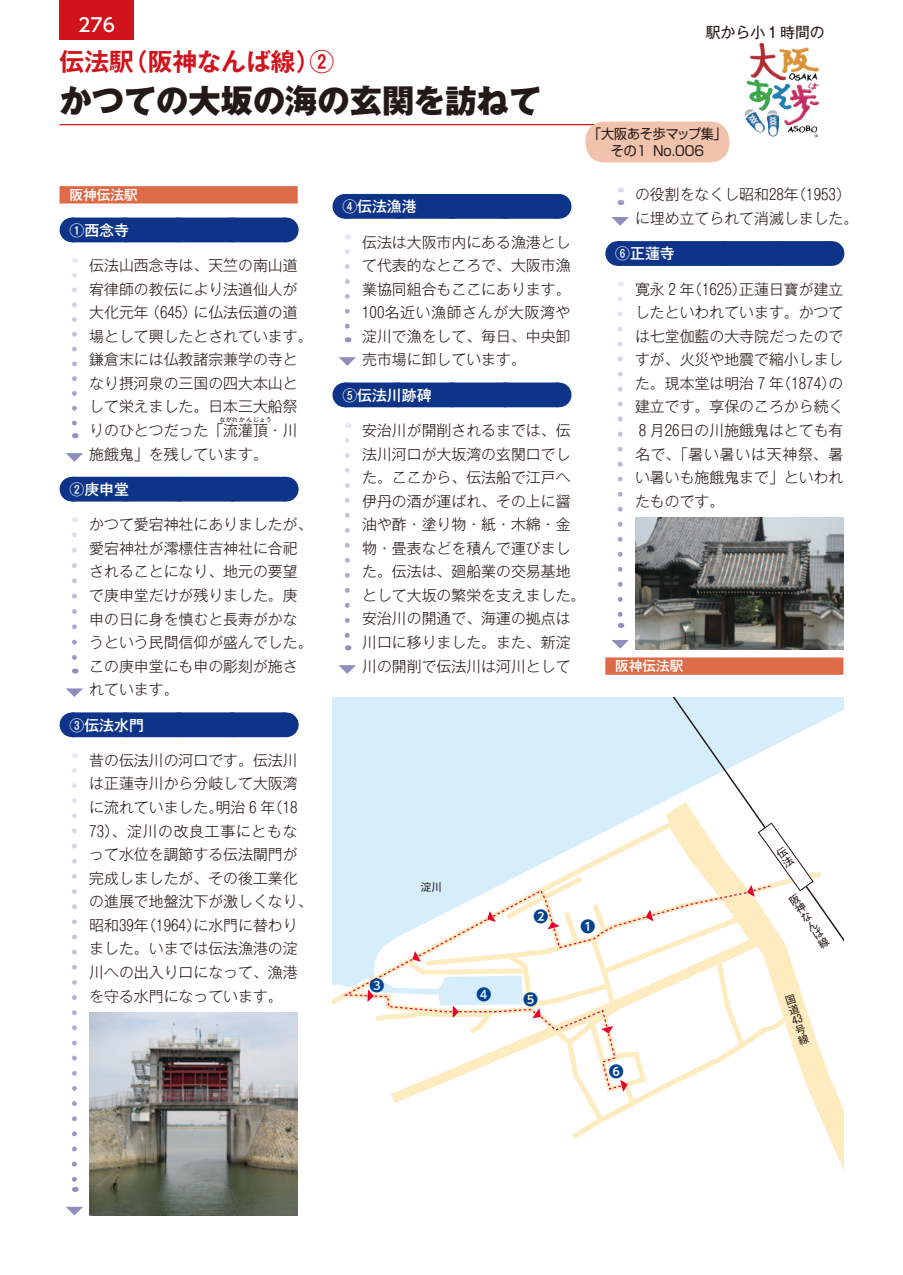
<style>
.page{position:relative;width:903px;height:1275px;background:#fff}
.page>*{position:absolute;margin:0;border:0;box-sizing:border-box;transform-origin:0 0}
.t1{font:800 32.2px "Gothic MB101 Pr 6";color:#231916}
.t2{font:700 24.85px "Gothic MB101 Pr 6 De";color:#d1131c}
.t3{font:500 18.55px "UD Shin Go Pro";color:#fff}
.t4{font:300 14.88px/23.6px "Gothic MB101 Pr 5";color:#231916}
.t5{font:300 14.88px/23.6px "Gothic MB101 Pr 6";color:#231916;text-align:justify}
.t6{font:500 14.88px "Gothic MB101 Pr 6";color:#fff}
.t7{font:14.88px "Gothic MB101 Pr 6";color:#231916}
.t8{font:700 14.88px "UD Shin Go NT Pro De";color:#004290}
.t9{font:13.65px/17.3px "Shin Go Pr 5";color:#231916;text-align:center;scale:.95 1}
.t10{font:500 13.65px "Gothic MB101 Pr 6";color:#fff}
.t11{font:10.5px/10.3px "Gothic MB101 Pr 6";color:#231916}
.t12{font:300 6.12px "Gothic MB101 Pr 5";color:#231916}
</style>
<div class="page">
<div style="left:60px;top:186px;width:238px;height:18px;background:#dd6b48"></div>
<div style="left:72px;top:218px;width:213px;height:24px;background:#0d3488"></div>
<svg style="left:285px;top:218px;width:1px;height:24px"></svg>
<div style="left:72px;top:477px;width:213px;height:25px;background:#0d3488"></div>
<svg style="left:125px;top:501px;width:134px;height:1px"></svg>
<svg style="left:285px;top:477px;width:1px;height:25px"></svg>
<div style="left:72px;top:712px;width:213px;height:25px;background:#0d3488"></div>
<svg style="left:125px;top:712px;width:134px;height:1px"></svg>
<svg style="left:285px;top:712px;width:1px;height:25px"></svg>
<img style="left:89px;top:1012px;width:209px;height:203px">
<div style="left:345px;top:194px;width:213px;height:25px;background:#0d3488"></div>
<svg style="left:398px;top:218px;width:133px;height:1px"></svg>
<svg style="left:558px;top:194px;width:1px;height:25px"></svg>
<div style="left:345px;top:382px;width:213px;height:25px;background:#0d3488"></div>
<svg style="left:398px;top:382px;width:133px;height:1px"></svg>
<svg style="left:558px;top:382px;width:1px;height:25px"></svg>
<div style="left:618px;top:241px;width:213px;height:25px;background:#0d3488"></div>
<svg style="left:673px;top:241px;width:131px;height:25px"></svg>
<svg style="left:831px;top:241px;width:1px;height:25px"></svg>
<div style="left:605px;top:657px;width:238px;height:18px;background:#dd6b48"></div>
<img style="left:635px;top:517px;width:208px;height:133px">
<svg style="left:66px;top:453px;width:17px;height:9px"></svg>
<svg style="left:66px;top:688px;width:17px;height:9px"></svg>
<svg style="left:66px;top:1207px;width:17px;height:8px"></svg>
<svg style="left:339px;top:357px;width:17px;height:9px"></svg>
<svg style="left:339px;top:665px;width:17px;height:9px"></svg>
<svg style="left:611px;top:640px;width:18px;height:9px"></svg>
<svg style="left:611px;top:217px;width:18px;height:9px"></svg>
<svg style="left:72px;top:275px;width:5px;height:163px"></svg>
<svg style="left:72px;top:535px;width:5px;height:125px"></svg>
<svg style="left:72px;top:770px;width:5px;height:422px"></svg>
<svg style="left:345px;top:252px;width:5px;height:90px"></svg>
<svg style="left:345px;top:440px;width:5px;height:210px"></svg>
<svg style="left:618px;top:299px;width:5px;height:329px"></svg>
<svg style="left:618px;top:187px;width:5px;height:18px"></svg>
<div style="left:332px;top:697px;width:336px;height:121px;background:#d6eefb"></div>
<div style="left:332px;top:818px;width:299px;height:187px;background:#d6eefb"></div>
<svg style="left:642px;top:775px;width:201px;height:394px"></svg>
<svg style="left:668px;top:697px;width:175px;height:285px"></svg>
<img style="left:750px;top:43px;width:55px;height:38px">
<div style="left:60px;top:0;width:74px;height:40px;background:#d1131c"></div>
<hr style="left:60px;top:124px;width:654px;height:1px;background:#d1131c">
<div style="left:585px;top:122px;width:144px;height:40px;background:#f1c3ac;border-radius:19px"></div>
<svg style="left:340px;top:822px;width:487px;height:321px"></svg>
<p class="t3" style="left:78px;top:10px;width:38px">276</p>
<p class="t7" style="left:706px;top:20px;width:121px">駅から小１時間の</p>
<h2 class="t2" style="left:60px;top:41px;width:276px">伝法駅（阪神なんば線）②</h2>
<h1 class="t1" style="left:60px;top:73px;width:483px">かつての大坂の海の玄関を訪ねて</h1>
<p class="t9" style="left:588px;top:123px;width:147px">「大阪あそ歩マップ集」その1 No.００６</p>
<p class="t10" style="left:69px;top:183px;width:70px">阪神伝法駅</p>
<p class="t6" style="left:69px;top:218px;width:61px">①西念寺</p>
<p class="t4" style="left:89px;top:252px;width:225px">伝法山西念寺は、天竺の南山道宥律師の教伝により法道仙人が大化元年（６４５）に仏法伝道の道場として興したとされています。鎌倉末には仏教諸宗兼学の寺となり摂河泉の三国の四大本山として栄えました。日本三大船祭りのひとつだった「流灌頂・川</p>
<p class="t12" style="left:220px;top:415px;width:54px">ながれかんじょう</p>
<p class="t4" style="left:89px;top:441px;width:180px">施餓鬼」を残しています。</p>
<p class="t6" style="left:69px;top:477px;width:61px">②庚申堂</p>
<p class="t4" style="left:89px;top:511px;width:225px">かつて愛宕神社にありましたが、愛宕神社が澪標住吉神社に合祀されることになり、地元の要望で庚申堂だけが残りました。庚申の日に身を慎むと長寿がかなうという民間信仰が盛んでした。この庚申堂にも申の彫刻が施されています。</p>
<p class="t6" style="left:69px;top:712px;width:76px">③伝法水門</p>
<p class="t4" style="left:89px;top:747px;width:225px">昔の伝法川の河口です。伝法川は正蓮寺川から分岐して大阪湾に流れていました。明治₆年（１８<br>７３）、淀川の改良工事にともなって水位を調節する伝法閘門が完成しましたが、その後工業化の進展で地盤沈下が激しくなり、昭和３９年（１９６４）に水門に替わりました。いまでは伝法漁港の淀川への出入り口になって、漁港を守る水門になっています。</p>
<p class="t6" style="left:342px;top:194px;width:76px">④伝法漁港</p>
<p class="t5" style="left:362px;top:229px;width:210px">伝法は大阪市内にある漁港として代表的なところで、大阪市漁業協同組合もここにあります。１００名近い漁師さんが大阪湾や淀川で漁をして、毎日、中央卸売市場に卸しています。</p>
<p class="t6" style="left:342px;top:383px;width:91px">⑤伝法川跡碑</p>
<p class="t4" style="left:362px;top:417px;width:225px">安治川が開削されるまでは、伝法川河口が大坂湾の玄関口でした。ここから、伝法船で江戸へ伊丹の酒が運ばれ、その上に醤油や酢・塗り物・紙・木綿・金物・畳表などを積んで運びました。伝法は、廻船業の交易基地として大坂の繁栄を支えました。安治川の開通で、海運の拠点は川口に移りました。また、新淀川の開削で伝法川は河川として</p>
<p class="t4" style="left:635px;top:182px;width:225px">の役割をなくし、昭和２８年（１９５３）に埋め立てられて消滅しました。</p>
<p class="t6" style="left:615px;top:241px;width:61px">⑥正蓮寺</p>
<p class="t4" style="left:635px;top:276px;width:210px;text-align:justify">寛永₂年（１６２５）正蓮日寶が建立したといわれています。かつては七堂伽藍の大寺院だったのですが、火災や地震で縮小しました。現本堂は明治₇年（１８７４）の建立です。享保のころから続く₈月２６日の川施餓鬼はとても有名で、「暑い暑いは天神祭、暑い暑いも施餓鬼まで」といわれたものです。</p>
<p class="t10" style="left:615px;top:655px;width:70px">阪神伝法駅</p>
<p class="t8" style="left:369px;top:973px;width:16px">❸</p>
<p class="t11" style="left:421px;top:881px;width:22px">淀川</p>
<p class="t8" style="left:533px;top:904px;width:16px">❷</p>
<p class="t8" style="left:476px;top:982px;width:16px">❹</p>
<p class="t8" style="left:523px;top:987px;width:16px">❺</p>
<p class="t8" style="left:580px;top:914px;width:16px">❶</p>
<p class="t8" style="left:609px;top:1059px;width:16px">❻</p>
<p class="t11" style="left:787px;top:898px;width:7px;text-align:justify;rotate:-34deg">阪神なんば線</p>
<p class="t11" style="left:784px;top:995px;width:17px;rotate:-18deg">国<br>道<br>43号<br>線</p>
</div>
